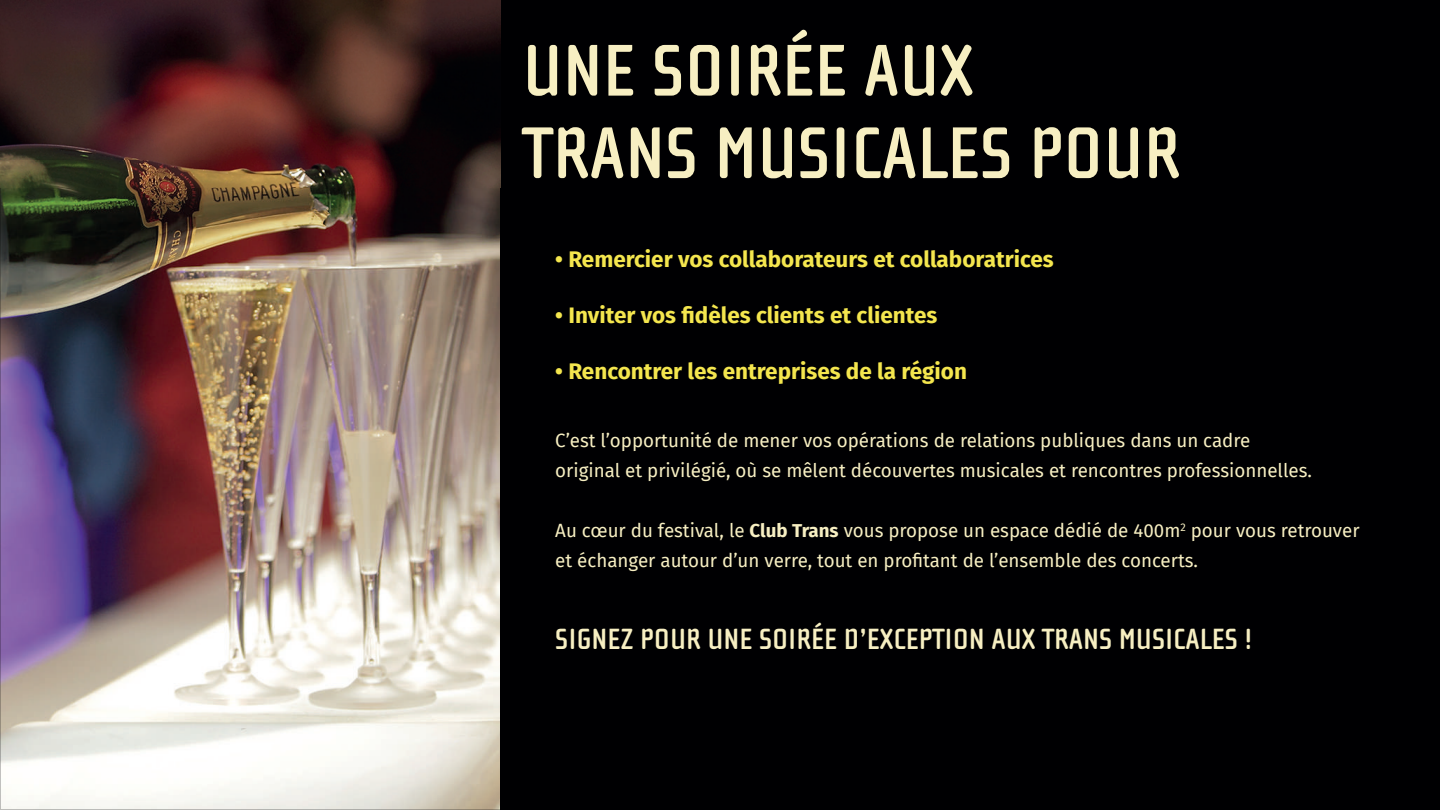
<style>
.page{position:relative;width:1440px;height:810px;background:#000002}
.page>*{position:absolute;margin:0;border:0;box-sizing:border-box;transform-origin:0 0}
.t1{font:700 75px/82.5px "Cholla Sans OT";color:#f7efc2}
.t2{font:700 30px "Cholla Sans OT";color:#f7efc2}
.t3{font:700 22.5px "Fira Sans";color:#f4e64e}
.t4{font:18.75px/30px "Fira Sans";color:#f7efc2}
.s1{font-weight:700}
</style>
<div class="page">
<img style="left:0;top:0;width:500px;height:810px">
<h1 class="t1" style="left:523px;top:31px;width:659px">UNE SOIRÉE AUX<br>TRANS MUSICALES POUR</h1>
<p class="t3" style="left:555px;top:240px;width:500px">• Remercier vos collaborateurs et collaboratrices</p>
<p class="t3" style="left:555px;top:296px;width:384px">• Inviter vos fidèles clients et clientes</p>
<p class="t3" style="left:555px;top:353px;width:413px">• Rencontrer les entreprises de la région</p>
<p class="t4" style="left:555px;top:425px;width:758px">C’est l’opportunité de mener vos opérations de relations publiques dans un cadre original et privilégié, où se mêlent découvertes musicales et rencontres professionnelles.</p>
<p class="t4" style="left:555px;top:515px;width:806px">Au cœur du festival, le <span class="s1">Club Trans</span> vous propose un espace dédié de 400m<sup>2</sup> pour vous retrouver et échanger autour d’un verre, tout en profitant de l’ensemble des concerts.</p>
<h2 class="t2" style="left:555px;top:623px;width:699px">SIGNEZ POUR UNE SOIRÉE D’EXCEPTION AUX TRANS MUSICALES !</h2>
</div>
